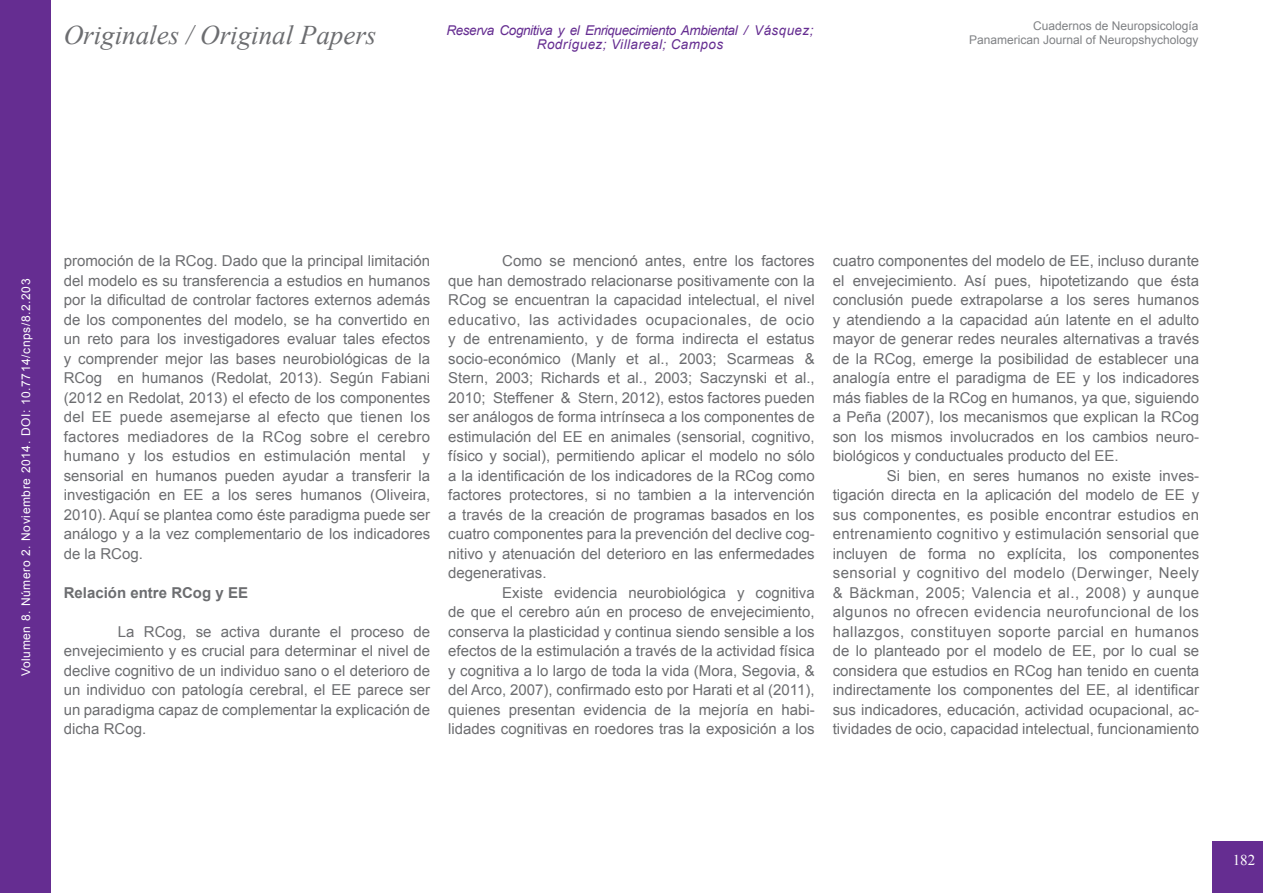
<style>
.page{position:relative;width:1263px;height:893px;background:#fff}
.page>*{position:absolute;margin:0;border:0;box-sizing:border-box;transform-origin:0 0}
.t1{font:italic 27px "Times New Roman";color:#6c6d70}
.t2{font:15px/19.5px "Arial";color:#6c6d70;text-align:justify}
.t3{font:700 15px "Arial";color:#6c6d70}
.t4{font:15px "Times New Roman";color:#fff}
.t5{font:italic 13.5px/13.5px "Arial";letter-spacing:-.03em;color:#652d91;text-align:center}
.t6{font:12px "Arial";color:#808285}
.t7{font:12px "Arial";letter-spacing:.05em;color:#fff}
</style>
<div class="page">
<div style="left:0;top:0;width:51px;height:893px;background:#652d91"></div>
<div style="left:1212px;top:841px;width:51px;height:52px;background:#652d91"></div>
<p class="t6" style="left:1033px;top:18px;width:167px">Cuadernos de Neuropsicología</p>
<p class="t5" style="left:446px;top:24px;width:368px">Reserva Cognitiva y el Enriquecimiento Ambiental / Vásquez;<br>Rodríguez; Villareal; Campos</p>
<h1 class="t1" style="left:64px;top:17px;width:314px">Originales / Original Papers</h1>
<p class="t6" style="left:969px;top:32px;width:231px">Panamerican Journal of Neuropshychology</p>
<p class="t7" style="left:18px;top:676px;width:399px;rotate:-90deg">Volumen 8. Número 2. Noviembre 2014. DOI: 10.7714/cnps/8.2.203</p>
<p class="t2" style="left:64px;top:251px;width:368px">promoción de la RCog. Dado que la principal limitación del modelo es su transferencia a estudios en humanos por la dificultad de controlar factores externos además de los componentes del modelo, se ha convertido en un reto para los investigadores evaluar tales efectos y comprender mejor las bases neurobiológicas de la RCog en humanos (Redolat, 2013). Según Fabiani (2012 en Redolat, 2013) el efecto de los componentes del EE puede asemejarse al efecto que tienen los factores mediadores de la RCog sobre el cerebro humano y los estudios en estimulación mental y sensorial en humanos pueden ayudar a transferir la investigación en EE a los seres humanos (Oliveira, 2010). Aquí se plantea como éste paradigma puede ser análogo y a la vez complementario de los indicadores de la RCog.</p>
<p class="t3" style="left:64px;top:582px;width:186px">Relación entre RCog y EE</p>
<p class="t2" style="left:64px;top:622px;width:368px;text-indent:54px">La RCog, se activa durante el proceso de envejecimiento y es crucial para determinar el nivel de declive cognitivo de un individuo sano o el deterioro de un individuo con patología cerebral, el EE parece ser un paradigma capaz de complementar la explicación de dicha RCog.</p>
<p class="t2" style="left:448px;top:251px;width:368px;text-indent:54px">Como se mencionó antes, entre los factores que han demostrado relacionarse positivamente con la RCog se encuentran la capacidad intelectual, el nivel educativo, las actividades ocupacionales, de ocio y de entrenamiento, y de forma indirecta el estatus socio-económico (Manly et al., 2003; Scarmeas &amp; Stern, 2003; Richards et al., 2003; Saczynski et al., 2010; Steffener &amp; Stern, 2012), estos factores pueden ser análogos de forma intrínseca a los componentes de estimulación del EE en animales (sensorial, cognitivo, físico y social), permitiendo aplicar el modelo no sólo a la identificación de los indicadores de la RCog como factores protectores, si no tambien a la intervención a través de la creación de programas basados en los cuatro componentes para la prevención del declive cog&shy;nitivo y atenuación del deterioro en las enfermedades degenerativas.</p>
<p class="t2" style="left:448px;top:583px;width:368px;text-indent:54px">Existe evidencia neurobiológica y cognitiva de que el cerebro aún en proceso de envejecimiento, conserva la plasticidad y continua siendo sensible a los efectos de la estimulación a través de la actividad física y cognitiva a lo largo de toda la vida (Mora, Segovia, &amp; del Arco, 2007), confirmado esto por Harati et al (2011), quienes presentan evidencia de la mejoría en habi&shy;lidades cognitivas en roedores tras la exposición a los</p>
<p class="t2" style="left:833px;top:251px;width:368px">cuatro componentes del modelo de EE, incluso durante el envejecimiento. Así pues, hipotetizando que ésta conclusión puede extrapolarse a los seres humanos y atendiendo a la capacidad aún latente en el adulto mayor de generar redes neurales alternativas a través de la RCog, emerge la posibilidad de establecer una analogía entre el paradigma de EE y los indicadores más fiables de la RCog en humanos, ya que, siguiendo a Peña (2007), los mecanismos que explican la RCog son los mismos involucrados en los cambios neuro&shy;biológicos y conductuales producto del EE.</p>
<p class="t2" style="left:833px;top:466px;width:368px;text-indent:54px">Si bien, en seres humanos no existe inves&shy;tigación directa en la aplicación del modelo de EE y sus componentes, es posible encontrar estudios en entrenamiento cognitivo y estimulación sensorial que incluyen de forma no explícita, los componentes sensorial y cognitivo del modelo (Derwinger, Neely &amp; Bäckman, 2005; Valencia et al., 2008) y aunque algunos no ofrecen evidencia neurofuncional de los hallazgos, constituyen soporte parcial en humanos de lo planteado por el modelo de EE, por lo cual se considera que estudios en RCog han tenido en cuenta indirectamente los componentes del EE, al identificar sus indicadores, educación, actividad ocupacional, ac&shy;tividades de ocio, capacidad intelectual, funcionamiento</p>
<p class="t4" style="left:1233px;top:850px;width:24px">182</p>
</div>
